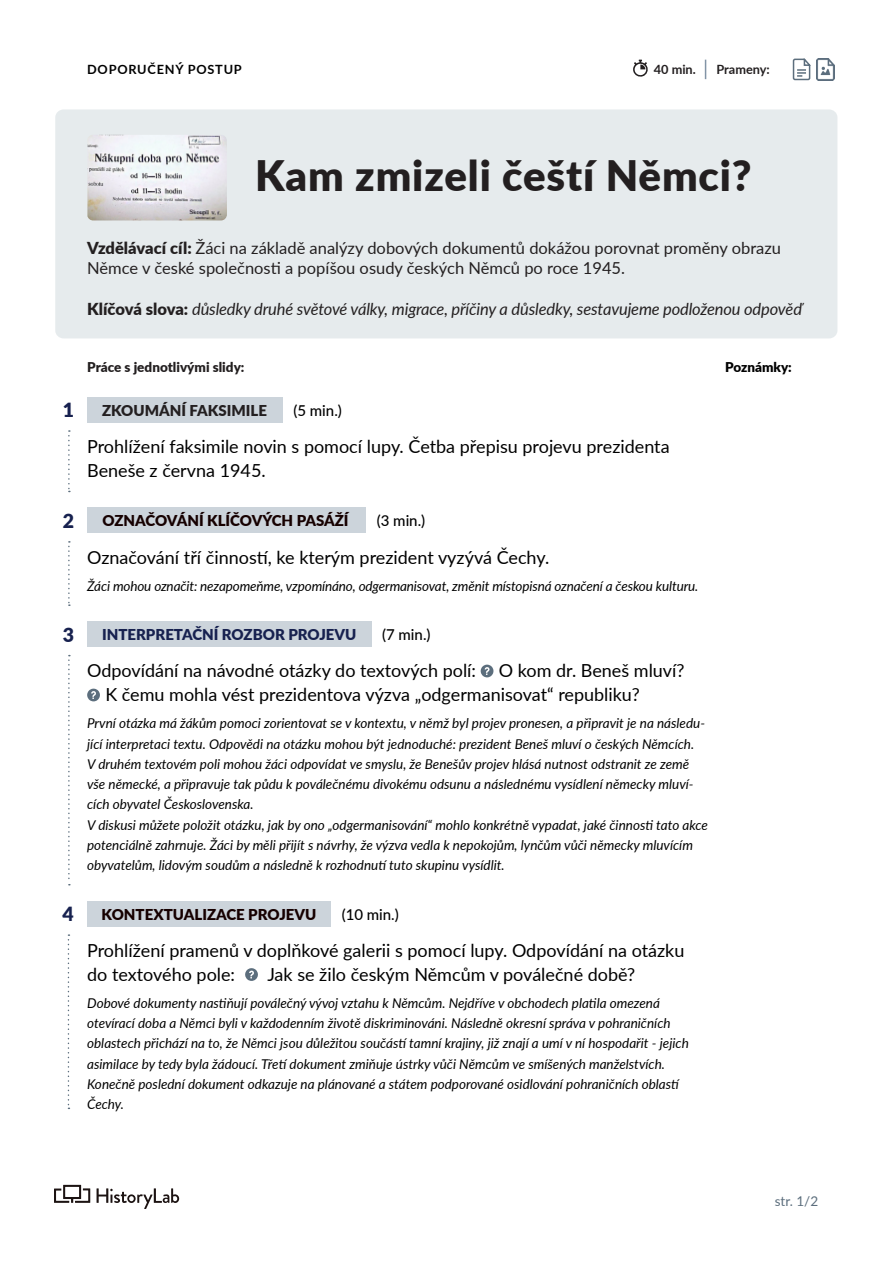
<style>
.page{position:relative;width:893px;height:1263px;background:#fff}
.page>*{position:absolute;margin:0;border:0;box-sizing:border-box;transform-origin:0 0}
.t1{font:900 42px "Lato";letter-spacing:.02em;color:#231f20}
.t2{font:900 19.5px "Lato";color:#17214f}
.t3{font:18px/24px "Lato";color:#000}
.t4{font:16.5px/19.8px "Lato";color:#231f20}
.t5{font:italic 16.5px "Lato";letter-spacing:-.01em;color:#231f20}
.t6{font:900 15px "Lato";color:#160000}
.t7{font:500 15px "Lato";color:#000}
.t8{font:900 15px "Lato";color:#17214f}
.t9{font:900 15px "Lato";color:#231f20}
.odrazky_s_pismeny{font:italic 13.5px/20.2px "Lato";color:#000}
.t10{font:900 13.5px "Lato";color:#231f20}
.t11{font:900 13.5px "Lato";color:#000}
.t12{font:13.5px "Lato";color:#5c6e7d}
.t13{font:700 12.75px "Lato";letter-spacing:.06em;color:#000}
.t14{font:700 12.75px "Lato";color:#231f20}
.s1{font-weight:900}
.s2{font-weight:900;font-style:normal}
</style>
<div class="page">
<svg style="left:633px;top:60px;width:15px;height:17px"></svg>
<svg style="left:705px;top:60px;width:1px;height:19px"></svg>
<svg style="left:54px;top:1185px;width:36px;height:18px"></svg>
<svg style="left:97px;top:1188px;width:82px;height:21px"></svg>
<svg style="left:792px;top:58px;width:19px;height:23px"></svg>
<div style="left:55px;top:109px;width:782px;height:229px;background:#e6ebed;border-radius:8px"></div>
<img style="left:87px;top:135px;width:140px;height:85px">
<div style="left:87px;top:397px;width:196px;height:25px;background:#ccd4db"></div>
<svg style="left:68px;top:430px;width:2px;height:62px"></svg>
<svg style="left:245px;top:968px;width:13px;height:13px"></svg>
<svg style="left:481px;top:665px;width:12px;height:12px"></svg>
<svg style="left:87px;top:689px;width:13px;height:12px"></svg>
<div style="left:87px;top:901px;width:244px;height:25px;background:#ccd4db"></div>
<div style="left:87px;top:621px;width:284px;height:26px;background:#ccd4db"></div>
<svg style="left:68px;top:934px;width:1px;height:175px"></svg>
<svg style="left:68px;top:541px;width:2px;height:65px"></svg>
<svg style="left:68px;top:655px;width:2px;height:230px"></svg>
<img style="left:816px;top:59px;width:18px;height:21px">
<div style="left:87px;top:508px;width:279px;height:25px;background:#ccd4db"></div>
<p class="t13" style="left:87px;top:60px;width:156px">DOPORUČENÝ POSTUP</p>
<p class="t14" style="left:716px;top:60px;width:55px">Prameny:</p>
<p class="t14" style="left:654px;top:60px;width:44px">40 min.</p>
<p class="t1" style="left:255px;top:144px;width:498px">Kam zmizeli čeští Němci?</p>
<p class="t4" style="left:87px;top:237px;width:695px"><span class="s1">Vzdělávací cíl:</span> Žáci na základě analýzy dobových dokumentů dokážou porovnat proměny obrazu<br>Němce v české společnosti a popíšou osudy českých Němců po roce 1945.</p>
<p class="t5" style="left:87px;top:297px;width:716px"><span class="s2">Klíčová slova:</span> důsledky druhé světové války, migrace, příčiny a důsledky, sestavujeme podloženou odpověď</p>
<p class="t2" style="left:63px;top:396px;width:13px">1</p>
<p class="t10" style="left:87px;top:357px;width:159px">Práce s jednotlivými slidy:</p>
<p class="t11" style="left:725px;top:357px;width:68px">Poznámky:</p>
<p class="t9" style="left:102px;top:399px;width:166px">ZKOUMÁNÍ FAKSIMILE</p>
<p class="t7" style="left:293px;top:399px;width:50px">(5 min.)</p>
<p class="t3" style="left:87px;top:433px;width:584px">Prohlížení faksimile novin s pomocí lupy. Četba přepisu projevu prezidenta<br>Beneše z června 1945.</p>
<p class="t2" style="left:63px;top:506px;width:13px">2</p>
<p class="t6" style="left:102px;top:510px;width:248px">OZNAČOVÁNÍ KLÍČOVÝCH PASÁŽÍ</p>
<p class="t7" style="left:377px;top:510px;width:50px">(3 min.)</p>
<p class="t3" style="left:87px;top:544px;width:464px">Označování tří činností, ke kterým prezident vyzývá Čechy.</p>
<p class="odrazky_s_pismeny" style="left:87px;top:575px;width:613px">Žáci mohou označit: nezapomeňme, vzpomínáno, odgermanisovat, změnit místopisná označení a českou kulturu.</p>
<p class="t2" style="left:63px;top:620px;width:13px">3</p>
<p class="t8" style="left:102px;top:623px;width:256px">INTERPRETAČNÍ ROZBOR PROJEVU</p>
<p class="t7" style="left:382px;top:624px;width:50px">(7 min.)</p>
<p class="t3" style="left:87px;top:658px;width:390px">Odpovídání na návodné otázky do textových polí:</p>
<p class="t3" style="left:105px;top:658px;width:581px;text-indent:393px">O kom dr. Beneš mluví?<br>K čemu mohla vést prezidentova výzva „odgermanisovat“ republiku?</p>
<p class="odrazky_s_pismeny" style="left:87px;top:713px;width:619px">První otázka má žákům pomoci zorientovat se v kontextu, v němž byl projev pronesen, a připravit je na následu&shy;jící interpretaci textu. Odpovědi na otázku mohou být jednoduché: prezident Beneš mluví o českých Němcích.</p>
<p class="odrazky_s_pismeny" style="left:87px;top:753px;width:608px">V druhém textovém poli mohou žáci odpovídat ve smyslu, že Benešův projev hlásá nutnost odstranit ze země vše německé, a připravuje tak půdu k poválečnému divokému odsunu a následnému vysídlení německy mluví&shy;cích obyvatel Československa.</p>
<p class="odrazky_s_pismeny" style="left:87px;top:814px;width:622px">V diskusi můžete položit otázku, jak by ono „odgermanisování“ mohlo konkrétně vypadat, jaké činnosti tato akce potenciálně zahrnuje. Žáci by měli přijít s návrhy, že výzva vedla k nepokojům, lynčům vůči německy mluvícím obyvatelům, lidovým soudům a následně k rozhodnutí tuto skupinu vysídlit.</p>
<p class="t2" style="left:63px;top:899px;width:13px">4</p>
<p class="t6" style="left:102px;top:903px;width:216px">KONTEXTUALIZACE PROJEVU</p>
<p class="t7" style="left:342px;top:903px;width:59px">(10 min.)</p>
<p class="t3" style="left:87px;top:938px;width:599px">Prohlížení pramenů v doplňkové galerii s pomocí lupy. Odpovídání na otázku do textového pole:</p>
<p class="t3" style="left:267px;top:962px;width:369px">Jak se žilo českým Němcům v poválečné době?</p>
<p class="odrazky_s_pismeny" style="left:87px;top:992px;width:603px">Dobové dokumenty nastiňují poválečný vývoj vztahu k Němcům. Nejdříve v obchodech platila omezená otevírací doba a Němci byli v každodenním životě diskriminováni. Následně okresní správa v pohraničních oblastech přichází na to, že Němci jsou důležitou součástí tamní krajiny, již znají a umí v ní hospodařit - jejich asimilace by tedy byla žádoucí. Třetí dokument zmiňuje ústrky vůči Němcům ve smíšených manželstvích.<br>Konečně poslední dokument odkazuje na plánované a státem podporované osidlování pohraničních oblastí Čechy.</p>
<p class="t12" style="left:775px;top:1191px;width:45px">str. 1/2</p>
</div>
